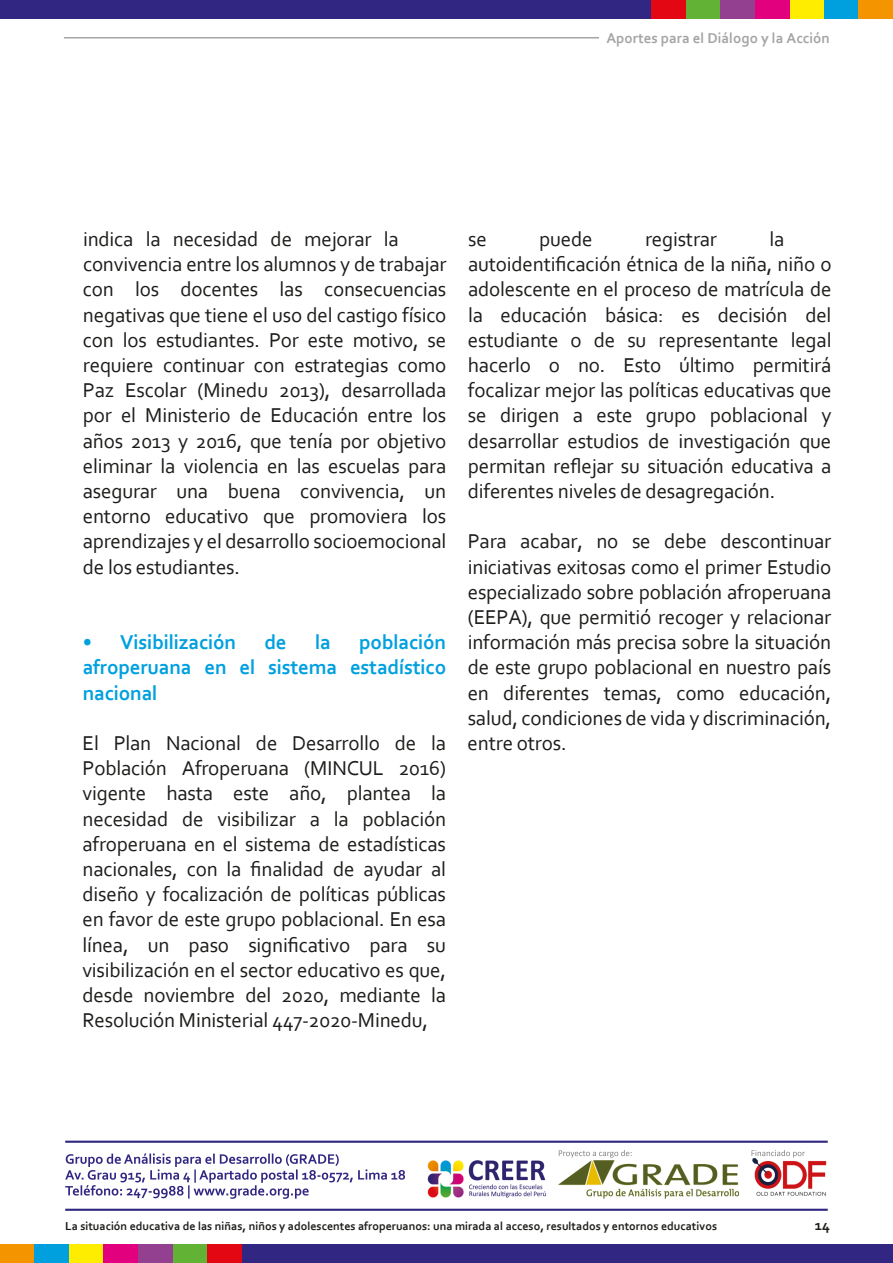
<style>
.page{position:relative;width:893px;height:1263px;background:#fff}
.page>*{position:absolute;margin:0;border:0;box-sizing:border-box;transform-origin:0 0}
.t1{font:21px/25.2px "Corbel";letter-spacing:-.01em;color:#1d1d1b}
.t2{font:700 21px/25.2px "Corbel";letter-spacing:-.01em;color:#00a0df;text-align:justify}
.t3{font:700 15px "Corbel";color:#a5a5a6}
.t4{font:700 15px "Corbel";color:#1d1d1b}
.t5{font:700 12px "Corbel";color:#1d1d1b}
</style>
<div class="page">
<img style="left:427px;top:1158px;width:400px;height:41px">
<img style="left:558px;top:1160px;width:180px;height:38px">
<svg style="left:558px;top:1150px;width:73px;height:8px"></svg>
<svg style="left:751px;top:1150px;width:53px;height:8px"></svg>
<svg style="left:65px;top:1153px;width:340px;height:46px"></svg>
<div style="left:0;top:1245px;width:34px;height:18px;background:#f49500"></div>
<div style="left:34px;top:1245px;width:35px;height:18px;background:#00a0df"></div>
<div style="left:69px;top:1245px;width:35px;height:18px;background:#ffed00"></div>
<div style="left:104px;top:1245px;width:34px;height:18px;background:#e2007e"></div>
<div style="left:138px;top:1245px;width:35px;height:18px;background:#934091"></div>
<div style="left:173px;top:1245px;width:34px;height:18px;background:#61b235"></div>
<div style="left:207px;top:1245px;width:35px;height:18px;background:#e30613"></div>
<div style="left:242px;top:1245px;width:650px;height:18px;background:#312783"></div>
<hr style="left:65px;top:1141px;width:762px;height:2px;background:#312783">
<hr style="left:65px;top:1209px;width:762px;height:2px;background:#312783">
<div style="left:823px;top:0;width:35px;height:19px;background:#00a0df"></div>
<div style="left:789px;top:0;width:34px;height:19px;background:#ffed00"></div>
<div style="left:754px;top:0;width:35px;height:19px;background:#e2007e"></div>
<div style="left:720px;top:0;width:34px;height:19px;background:#934091"></div>
<div style="left:685px;top:0;width:35px;height:19px;background:#61b235"></div>
<div style="left:650px;top:0;width:35px;height:19px;background:#e30613"></div>
<div style="left:0;top:0;width:650px;height:19px;background:#312783"></div>
<hr style="left:64px;top:37px;width:535px;height:1px;background:#a5a5a6">
<div style="left:858px;top:0;width:34px;height:19px;background:#f49500"></div>
<p class="t3" style="left:606px;top:29px;width:225px">Aportes para el Diálogo y la Acción</p>
<p class="t1" style="left:83px;top:226px;width:365px">indica la necesidad de mejorar la convivencia entre los alumnos y de trabajar con los docentes las consecuencias negativas que tiene el uso del castigo físico con los estudiantes. Por este motivo, se requiere continuar con estrategias como Paz Escolar (Minedu 2013), desarrollada por el Ministerio de Educación entre los años 2013 y 2016, que tenía por objetivo eliminar la violencia en las escuelas para asegurar una buena convivencia, un entorno educativo que promoviera los aprendizajes y el desarrollo socioemocional de los estudiantes.</p>
<p class="t2" style="left:83px;top:629px;width:365px;text-indent:276px">población afroperuana en el sistema estadístico nacional</p>
<p class="t1" style="left:82px;top:730px;width:365px;text-align:justify">El Plan Nacional de Desarrollo de la Población Afroperuana (MINCUL 2016) vigente hasta este año, plantea la necesidad de visibilizar a la población afroperuana en el sistema de estadísticas nacionales, con la finalidad de ayudar al diseño y focalización de políticas públicas en favor de este grupo poblacional. En esa línea, un paso significativo para su visibilización en el sector educativo es que, desde noviembre del 2020, mediante la Resolución Ministerial 447-2020-Minedu,</p>
<p class="t2" style="left:83px;top:629px;width:155px">• Visibilización</p>
<p class="t2" style="left:264px;top:629px;width:24px">de</p>
<p class="t2" style="left:315px;top:629px;width:17px">la</p>
<p class="t1" style="left:468px;top:226px;width:365px;text-indent:301px">la autoidentificación étnica de la niña, niño o adolescente en el proceso de matrícula de la educación básica: es decisión del estudiante o de su representante legal hacerlo o no. Esto último permitirá focalizar mejor las políticas educativas que se dirigen a este grupo poblacional y desarrollar estudios de investigación que permitan reflejar su situación educativa a diferentes niveles de desagregación.</p>
<p class="t1" style="left:467px;top:528px;width:365px;text-align:justify">Para acabar, no se debe descontinuar iniciativas exitosas como el primer Estudio especializado sobre población afroperuana (EEPA), que permitió recoger y relacionar información más precisa sobre la situación de este grupo poblacional en nuestro país en diferentes temas, como educación, salud, condiciones de vida y discriminación, entre otros.</p>
<p class="t1" style="left:468px;top:226px;width:20px">se</p>
<p class="t1" style="left:539px;top:226px;width:55px">puede</p>
<p class="t1" style="left:645px;top:226px;width:73px">registrar</p>
<p class="t5" style="left:65px;top:1218px;width:653px">La situación educativa de las niñas, niños y adolescentes afroperuanos: una mirada al acceso, resultados y entornos educativos</p>
<p class="t4" style="left:814px;top:1215px;width:17px">14</p>
</div>
